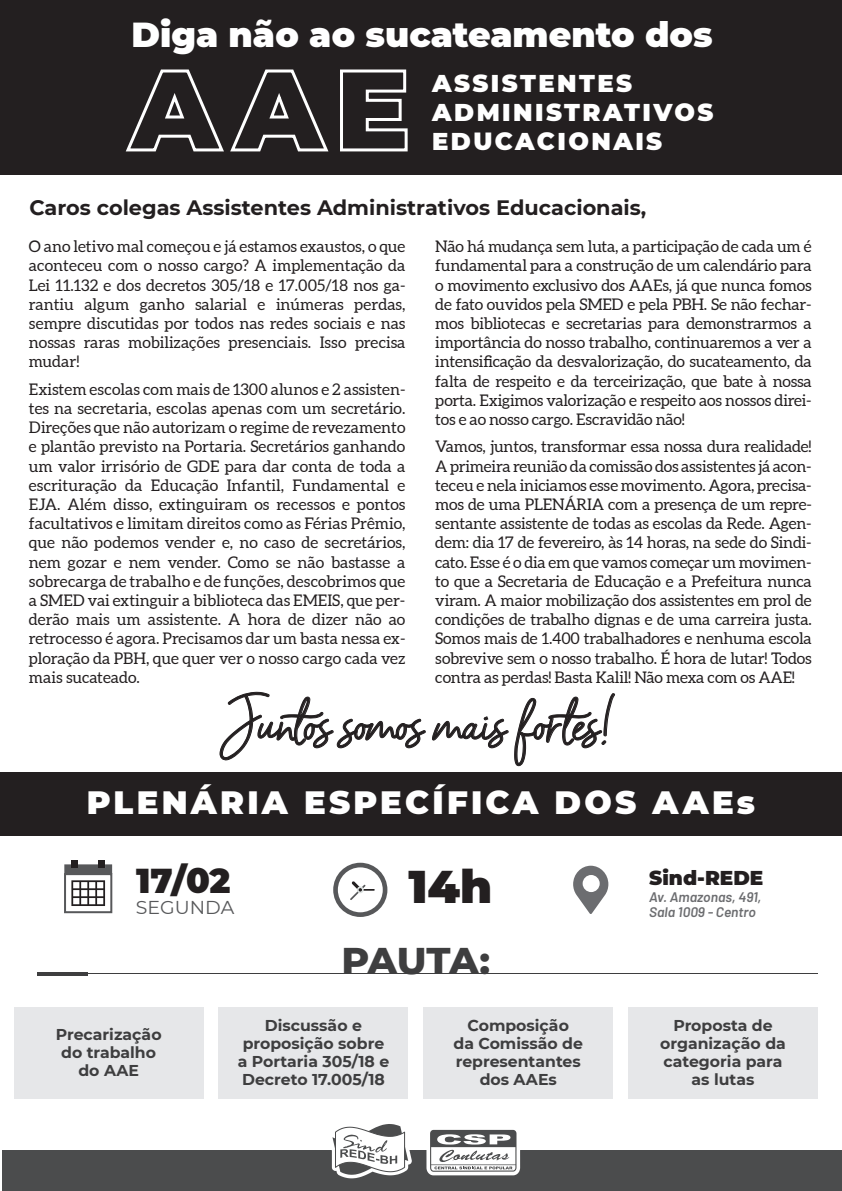
<style>
.page{position:relative;width:842px;height:1191px;background:#fff}
.page>*{position:absolute;margin:0;border:0;box-sizing:border-box;transform-origin:0 0}
.t1{font:49.2px "Barcelony";color:#231f20}
.t2{font:900 45.8px "Montserrat";color:#231f20}
.t3{font:800 38px "Montserrat";letter-spacing:-.025em;color:#3e3e3f}
.t4{font:900 34.6px "Montserrat";color:#fff}
.t5{font:900 34.5px "Montserrat";color:#231f20}
.t6{font:900 32.3px "Montserrat";letter-spacing:.1em;color:#fff}
.t7{font:900 24.3px/29.1px "Montserrat";letter-spacing:.1em;color:#fff}
.t8{font:700 20.8px "Montserrat";color:#231f20}
.t9{font:900 20px "Montserrat";color:#231f20}
.t10{font:18.6px "Montserrat";color:#57585a}
.t11{font:16px/19.2px "Aleo";letter-spacing:-.01em;color:#231f20;text-align:justify}
.t12{font:700 15.7px/17.8px "Montserrat";color:#3e3e3f;text-align:center}
.t13{font:italic 600 13.8px/15.2px "Barlow";color:#6c6d70}
</style>
<div class="page">
<div style="left:14px;top:1007px;width:190px;height:92px;background:#e6e7e9"></div>
<div style="left:219px;top:1007px;width:189px;height:92px;background:#e6e7e9"></div>
<div style="left:423px;top:1007px;width:190px;height:92px;background:#e6e7e9"></div>
<div style="left:628px;top:1007px;width:190px;height:92px;background:#e6e7e9"></div>
<div style="left:0;top:0;width:842px;height:174px;background:#231f20"></div>
<svg style="left:125px;top:69px;width:204px;height:83px"></svg>
<svg style="left:340px;top:69px;width:68px;height:83px"></svg>
<div style="left:0;top:772px;width:842px;height:63px;background:#231f20"></div>
<hr style="left:37px;top:973px;width:781px;height:1px;background:#3e3e3f">
<hr style="left:37px;top:972px;width:50px;height:4px;background:#3e3e3f">
<svg style="left:64px;top:864px;width:49px;height:50px"></svg>
<div style="left:71px;top:861px;width:7px;height:7px;background:#231f20"></div>
<div style="left:99px;top:861px;width:6px;height:7px;background:#231f20"></div>
<svg style="left:333px;top:862px;width:54px;height:55px"></svg>
<div style="left:338px;top:867px;width:45px;height:45px;background:#fff;border-radius:50%"></div>
<svg style="left:350px;top:881px;width:25px;height:19px"></svg>
<svg style="left:573px;top:865px;width:35px;height:49px"></svg>
<div style="left:583px;top:875px;width:17px;height:17px;background:#fff;border-radius:50%"></div>
<svg style="left:220px;top:692px;width:206px;height:68px"></svg>
<svg style="left:432px;top:716px;width:76px;height:33px"></svg>
<svg style="left:514px;top:693px;width:101px;height:74px"></svg>
<div style="left:2px;top:1151px;width:840px;height:40px;background:#4b4c4d"></div>
<svg style="left:329px;top:1124px;width:83px;height:54px"></svg>
<svg style="left:426px;top:1129px;width:94px;height:46px"></svg>
<h3 class="t4" style="left:131px;top:9px;width:583px">Diga não ao sucateamento dos</h3>
<h3 class="t7" style="left:432px;top:67px;width:283px">ASSISTENTES<br>ADMINISTRATIVOS<br>EDUCACIONAIS</h3>
<h3 class="t8" style="left:29px;top:192px;width:618px">Caros colegas Assistentes Administrativos Educacionais,</h3>
<p class="t11" style="left:29px;top:238px;width:378px">O ano letivo mal começou e já estamos exaustos, o que aconteceu com o nosso cargo? A implementação da Lei 11.132 e dos decretos 305/18 e 17.005/18 nos ga&shy;rantiu algum ganho salarial e inúmeras perdas, sempre discutidas por todos nas redes sociais e nas nossas raras mobilizações presenciais. Isso precisa mudar!</p>
<p class="t11" style="left:29px;top:380px;width:378px">Existem escolas com mais de 1300 alunos e 2 assisten&shy;tes na secretaria, escolas apenas com um secretário.<br>Direções que não autorizam o regime de revezamento e plantão previsto na Portaria. Secretários ganhando um valor irrisório de GDE para dar conta de toda a escrituração da Educação Infantil, Fundamental e EJA. Além disso, extinguiram os recessos e pontos facultativos e limitam direitos como as Férias Prêmio, que não podemos vender e, no caso de secretários, nem gozar e nem vender. Como se não bastasse a sobrecarga de trabalho e de funções, descobrimos que a SMED vai extinguir a biblioteca das EMEIS, que per&shy;derão mais um assistente. A hora de dizer não ao retrocesso é agora. Precisamos dar um basta nessa ex&shy;ploração da PBH, que quer ver o nosso cargo cada vez mais sucateado.</p>
<p class="t11" style="left:435px;top:238px;width:378px">Não há mudança sem luta, a participação de cada um é fundamental para a construção de um calendário para o movimento exclusivo dos AAEs, já que nunca fomos de fato ouvidos pela SMED e pela PBH. Se não fechar&shy;mos bibliotecas e secretarias para demonstrarmos a importância do nosso trabalho, continuaremos a ver a intensificação da desvalorização, do sucateamento, da falta de respeito e da terceirização, que bate à nossa porta. Exigimos valorização e respeito aos nossos direi&shy;tos e ao nosso cargo. Escravidão não!</p>
<p class="t11" style="left:435px;top:438px;width:378px">Vamos, juntos, transformar essa nossa dura realidade!<br>A primeira reunião da comissão dos assistentes já acon&shy;teceu e nela iniciamos esse movimento. Agora, precisa&shy;mos de uma PLENÁRIA com a presença de um repre&shy;sentante assistente de todas as escolas da Rede. Agen&shy;dem: dia 17 de fevereiro, às 14 horas, na sede do Sindi&shy;cato. Esse é o dia em que vamos começar um movimen&shy;to que a Secretaria de Educação e a Prefeitura nunca viram. A maior mobilização dos assistentes em prol de condições de trabalho dignas e de uma carreira justa.<br>Somos mais de 1.400 trabalhadores e nenhuma escola sobrevive sem o nosso trabalho. É hora de lutar! Todos contra as perdas! Basta Kalil! Não mexa com os AAE!</p>
<h1 class="t1" style="left:223px;top:692px;width:395px">Juntos somos mais fortes!</h1>
<h3 class="t6" style="left:87px;top:778px;width:670px">PLENÁRIA ESPECÍFICA DOS AAEs</h3>
<h3 class="t5" style="left:136px;top:854px;width:96px">17/02</h3>
<h2 class="t2" style="left:408px;top:852px;width:85px">14h</h2>
<p class="t10" style="left:136px;top:894px;width:100px">SEGUNDA</p>
<h3 class="t3" style="left:341px;top:932px;width:150px">PAUTA:</h3>
<p class="t9" style="left:649px;top:863px;width:116px">Sind-REDE</p>
<p class="t13" style="left:649px;top:888px;width:114px">Av. Amazonas, 491,<br>Sala 1009 - Centro</p>
<p class="t12" style="left:56px;top:1025px;width:107px">Precarização do trabalho do AAE</p>
<p class="t12" style="left:238px;top:1016px;width:153px">Discussão e proposição sobre a Portaria 305/18 e<br>Decreto 17.005/18</p>
<p class="t12" style="left:453px;top:1016px;width:131px">Composição<br>da Comissão de representantes dos AAEs</p>
<p class="t12" style="left:660px;top:1016px;width:127px">Proposta de organização da categoria para as lutas</p>
</div>
